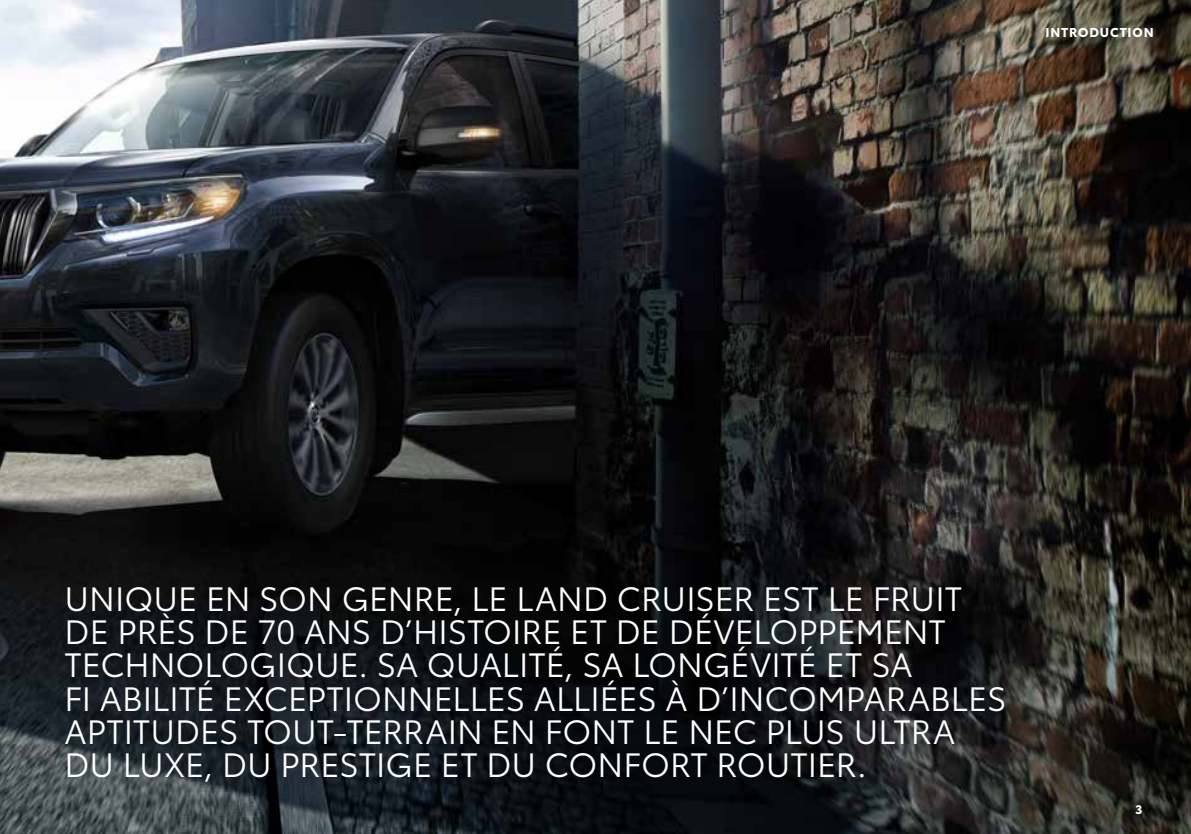
<style>
.page{position:relative;width:1191px;height:834px;background:#fff}
.page>*{position:absolute;margin:0;border:0;box-sizing:border-box;transform-origin:0 0}
.t1{font:33.25px/33.2px "Toyota Type";color:#fff}
.t2{font:700 12.6px "Toyota Type";letter-spacing:.07em;color:#fff}
.t3{font:700 12.25px "Toyota Type";color:#fff}
</style>
<div class="page">
<img style="left:0;top:0;width:1191px;height:833px">
<p class="t2" style="left:1045px;top:22px;width:110px">INTRODUCTION</p>
<p class="t1" style="left:64px;top:579px;width:943px">UNIQUE EN SON GENRE, LE LAND CRUISER EST LE FRUIT DE PRÈS DE 70 ANS D’HISTOIRE ET DE DÉVELOPPEMENT TECHNOLOGIQUE. SA QUALITÉ, SA LONGÉVITÉ ET SA<br>FI ABILITÉ EXCEPTIONNELLES ALLIÉES À D’INCOMPARABLES APTITUDES TOUT-TERRAIN EN FONT LE NEC PLUS ULTRA DU LUXE, DU PRESTIGE ET DU CONFORT ROUTIER.</p>
<p class="t3" style="left:1135px;top:799px;width:9px">3</p>
</div>
